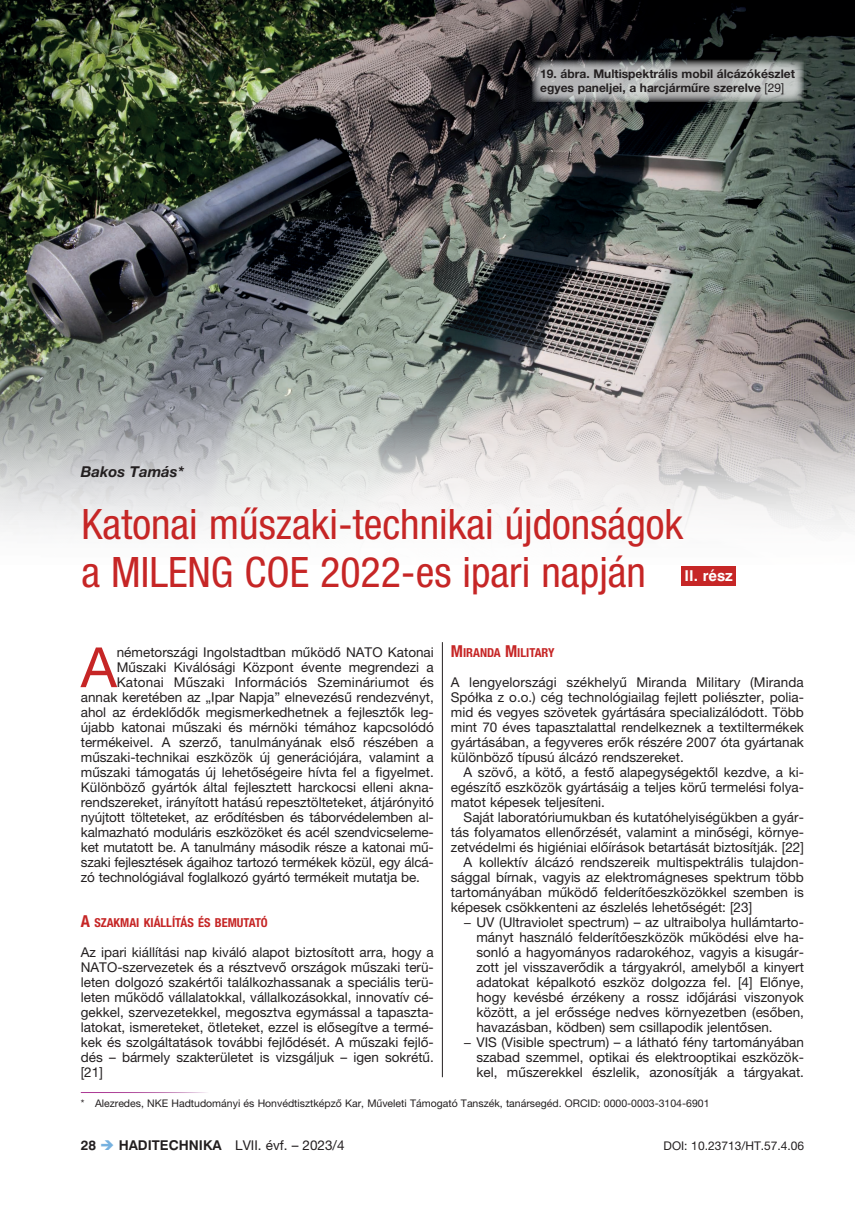
<style>
.page{position:relative;width:855px;height:1212px;background:#fff}
.page>*{position:absolute;margin:0;border:0;box-sizing:border-box;transform-origin:0 0}
.t1{font:55.5px "Helvetica Neue LT Pro";color:#c62626}
.t2{font:condensed 42px/48px "Helvetica Neue LT Pro";color:#c62626}
.t3{font:italic 700 15px "Helvetica Neue LT Pro";color:#231f20}
.t4{font:15px "Swiss 721 HU Bold";color:#fff}
.t5{font:13.5px/15px "Helvetica Neue LT Pro";color:#231f20;text-align:justify}
.t6{font:700 condensed 12.3px "Helvetica Neue LT Pro";color:#c62626}
.t7{font:700 12px/13.5px "Helvetica Neue LT Pro";color:#231f20}
.t8{font:12px "Helvetica Neue LT Pro";color:#231f20}
.t9{font:10.5px "Helvetica Neue LT Pro";color:#231f20}
.s1{font-weight:400}
.s2{font-size:16.5px}
.s3{font-family:"Swiss 721 HU Bold"}
.s4{color:#76b1df}
</style>
<div class="page">
<img style="left:0;top:0;width:855px;height:529px">
<div style="left:681px;top:566px;width:55px;height:19px;background:#c62626"></div>
<svg style="left:531px;top:60px;width:273px;height:42px"></svg>
<hr style="left:442px;top:642px;width:1px;height:435px;background:#231f20">
<p class="t3" style="left:81px;top:462px;width:104px">Bakos Tamás*</p>
<p class="t7" style="left:540px;top:67px;width:256px">19. ábra. Multispektrális mobil álcázókészlet egyes paneljei, a harcjárműre szerelve <span class="s1">[29]</span></p>
<h2 class="t2" style="left:82px;top:500px;width:603px">Katonai műszaki-technikai újdonságok a MILENG COE 2022-es ipari napján</h2>
<p class="t4" style="left:684px;top:567px;width:50px">II. rész</p>
<h1 class="t1" style="left:81px;top:634px;width:37px">A</h1>
<p class="t5" style="left:117px;top:645px;width:318px">németországi Ingolstadtban működő NATO Katonai</p>
<p class="t5" style="left:117px;top:660px;width:318px">Műszaki Kiválósági Központ évente megrendezi a</p>
<p class="t5" style="left:117px;top:675px;width:318px">Katonai Műszaki Információs Szemináriumot és</p>
<p class="t5" style="left:81px;top:690px;width:354px">annak keretében az „Ipar Napja” elnevezésű rendezvényt,</p>
<p class="t5" style="left:81px;top:705px;width:354px">ahol az érdeklődők megismerkedhetnek a fejlesztők leg-</p>
<p class="t5" style="left:81px;top:720px;width:354px">újabb katonai műszaki és mérnöki témához kapcsolódó</p>
<p class="t5" style="left:81px;top:735px;width:354px">termékeivel. A szerző, tanulmányának első részében a</p>
<p class="t5" style="left:81px;top:750px;width:354px">műszaki-technikai eszközök új generációjára, valamint a</p>
<p class="t5" style="left:81px;top:765px;width:354px">műszaki támogatás új lehetőségeire hívta fel a figyelmet.</p>
<p class="t5" style="left:81px;top:780px;width:354px">Különböző gyártók által fejlesztett harckocsi elleni akna-</p>
<p class="t5" style="left:81px;top:795px;width:354px">rendszereket, irányított hatású repesztölteteket, átjárónyitó</p>
<p class="t5" style="left:81px;top:810px;width:354px">nyújtott tölteteket, az erődítésben és táborvédelemben al-</p>
<p class="t5" style="left:81px;top:825px;width:354px">kalmazható moduláris eszközöket és acél szendvicseleme-</p>
<p class="t5" style="left:81px;top:840px;width:354px">ket mutatott be. A tanulmány második része a katonai mű-</p>
<p class="t5" style="left:81px;top:855px;width:354px">szaki fejlesztések ágaihoz tartozó termékek közül, egy álcá-</p>
<p class="t5" style="left:81px;top:870px;width:340px">zó technológiával foglalkozó gyártó termékeit mutatja be.</p>
<p class="t6" style="left:81px;top:915px;width:188px"><span class="s2">A</span> SZAKMAI KIÁLLÍTÁS ÉS BEMUTATÓ</p>
<p class="t5" style="left:81px;top:945px;width:354px">Az ipari kiállítási nap kiváló alapot biztosított arra, hogy a NATO-szervezetek és a résztvevő országok műszaki terü&shy;leten dolgozó szakértői találkozhassanak a speciális terü&shy;leten működő vállalatokkal, vállalkozásokkal, innovatív cé&shy;gekkel, szervezetekkel, megosztva egymással a tapaszta&shy;latokat, ismereteket, ötleteket, ezzel is elősegítve a termé&shy;kek és szolgáltatások további fejlődését. A műszaki fejlő&shy;dés – bármely szakterületet is vizsgáljuk – igen sokrétű. [21]</p>
<p class="t6" style="left:451px;top:645px;width:105px"><span class="s2">M</span>IRANDA <span class="s2">M</span>ILITARY</p>
<p class="t5" style="left:451px;top:675px;width:354px">A lengyelországi székhelyű Miranda Military (Miranda Spółka z o.o.) cég technológiailag fejlett poliészter, polia&shy;mid és vegyes szövetek gyártására specializálódott. Több mint 70 éves tapasztalattal rendelkeznek a textiltermékek gyártásában, a fegyveres erők részére 2007 óta gyártanak különböző típusú álcázó rendszereket.</p>
<p class="t5" style="left:451px;top:765px;width:354px;text-indent:13px">A szövő, a kötő, a festő alapegységektől kezdve, a ki&shy;egészítő eszközök gyártásáig a teljes körű termelési folya&shy;matot képesek teljesíteni.</p>
<p class="t5" style="left:463px;top:810px;width:342px">Saját laboratóriumukban és kutatóhelyiségükben a gyár-</p>
<p class="t5" style="left:451px;top:825px;width:354px">tás folyamatos ellenőrzését, valamint a minőségi, környe-</p>
<p class="t5" style="left:451px;top:840px;width:354px">zetvédelmi és higiéniai előírások betartását biztosítják. [22]</p>
<p class="t5" style="left:463px;top:855px;width:342px">A kollektív álcázó rendszereik multispektrális tulajdon-</p>
<p class="t5" style="left:451px;top:870px;width:354px">sággal bírnak, vagyis az elektromágneses spektrum több</p>
<p class="t5" style="left:451px;top:885px;width:354px">tartományában működő felderítőeszközökkel szemben is</p>
<p class="t5" style="left:451px;top:900px;width:303px">képesek csökkenteni az észlelés lehetőségét: [23]</p>
<p class="t5" style="left:463px;top:915px;width:342px">− UV (Ultraviolet spectrum) – az ultraibolya hullámtarto-</p>
<p class="t5" style="left:476px;top:930px;width:329px">mányt használó felderítőeszközök működési elve ha-</p>
<p class="t5" style="left:476px;top:945px;width:329px">sonló a hagyományos radarokéhoz, vagyis a kisugár-</p>
<p class="t5" style="left:476px;top:960px;width:329px">zott jel visszaverődik a tárgyakról, amelyből a kinyert</p>
<p class="t5" style="left:476px;top:975px;width:329px">adatokat képalkotó eszköz dolgozza fel. [4] Előnye,</p>
<p class="t5" style="left:476px;top:990px;width:329px">hogy kevésbé érzékeny a rossz időjárási viszonyok</p>
<p class="t5" style="left:476px;top:1005px;width:329px">között, a jel erőssége nedves környezetben (esőben,</p>
<p class="t5" style="left:476px;top:1020px;width:298px">havazásban, ködben) sem csillapodik jelentősen.</p>
<p class="t5" style="left:463px;top:1035px;width:342px">− VIS (Visible spectrum) – a látható fény tartományában</p>
<p class="t5" style="left:476px;top:1050px;width:329px">szabad szemmel, optikai és elektrooptikai eszközök-</p>
<p class="t5" style="left:476px;top:1065px;width:329px">kel, műszerekkel észlelik, azonosítják a tárgyakat.</p>
<p class="t9" style="left:81px;top:1097px;width:630px">* Alezredes, NKE Hadtudományi és Honvédtisztképző Kar, Műveleti Támogató Tanszék, tanársegéd. ORCID: 0000-0003-3104-6901</p>
<p class="t5" style="left:81px;top:1137px;width:265px"><span class="s3">28</span> <span class="s4">➔</span> <span class="s3">HADITECHNIKA</span> LVII. évf. – 2023/4</p>
<p class="t8" style="left:663px;top:1139px;width:142px">DOI: 10.23713/HT.57.4.06</p>
</div>
